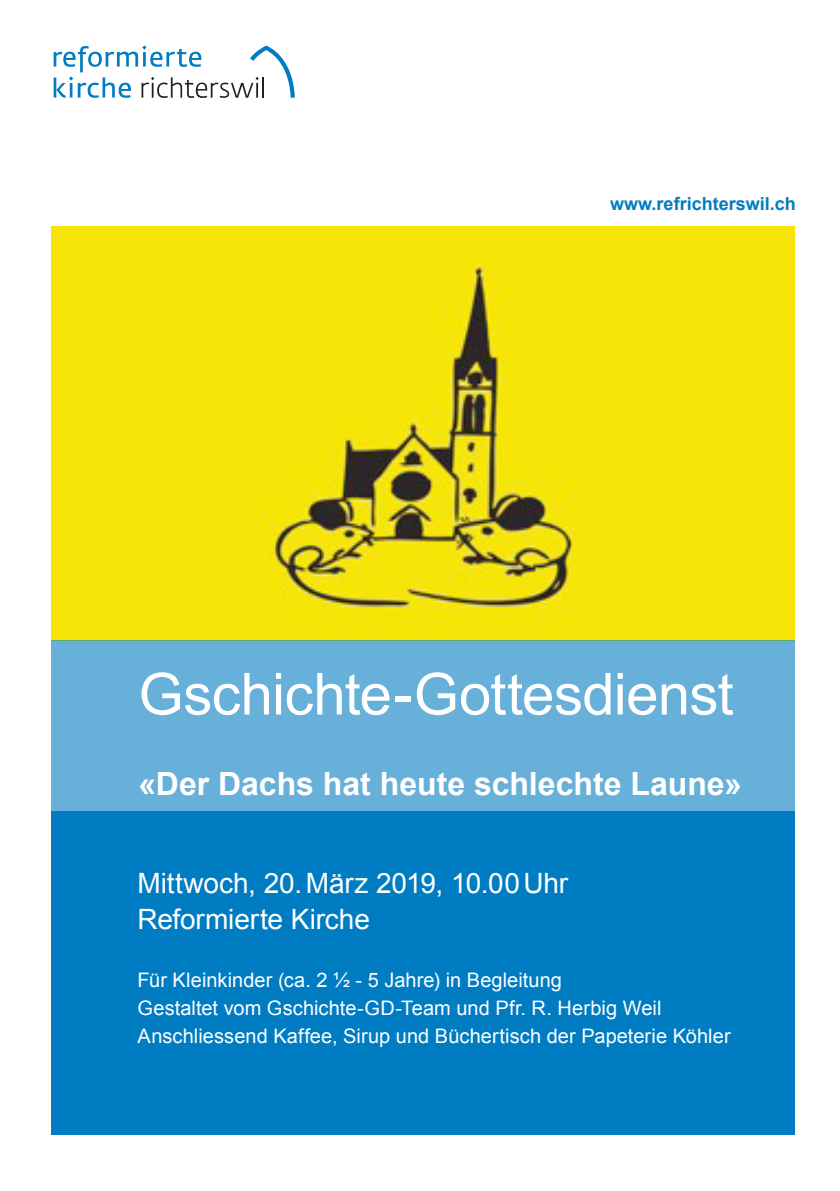
<style>
.page{position:relative;width:840px;height:1191px;background:#fff}
.page>*{position:absolute;margin:0;border:0;box-sizing:border-box;transform-origin:0 0}
.Front_Titel{font:58px "Arial";letter-spacing:-.01em;color:#fff}
.Front_Titel_fett{font:700 32px "Arial";color:#fff}
.Front_Untertitel{font:28px "Arial";letter-spacing:-.005em;color:#fff}
.Front_Kurzinfo{font:20px "Arial";letter-spacing:.005em;color:#fff}
.Front_Webadresse{font:700 18px "Arial";color:#007cc2}
</style>
<div class="page">
<img style="left:51px;top:227px;width:743px;height:414px">
<div style="left:51px;top:811px;width:743px;height:323px;background:#007cc2"></div>
<div style="left:51px;top:641px;width:743px;height:170px;background:#66b0da"></div>
<svg style="left:54px;top:45px;width:240px;height:53px"></svg>
<p class="Front_Webadresse" style="left:610px;top:191px;width:187px">www.refrichterswil.ch</p>
<p class="Front_Titel" style="left:138px;top:656px;width:596px">Gschichte-Gottesdienst</p>
<p class="Front_Titel_fett" style="left:138px;top:762px;width:604px">«Der Dachs hat heute schlechte Laune»</p>
<p class="Front_Untertitel" style="left:137px;top:865px;width:432px">Mittwoch, 20.März 2019, 10.00Uhr</p>
<p class="Front_Untertitel" style="left:137px;top:901px;width:234px">Reformierte Kirche</p>
<p class="Front_Kurzinfo" style="left:137px;top:967px;width:425px">Für Kleinkinder (ca. 2 ½ - 5 Jahre) in Begleitung</p>
<p class="Front_Kurzinfo" style="left:137px;top:995px;width:525px">Gestaltet vom Gschichte-GD-Team und Pfr. R. Herbig Weil</p>
<p class="Front_Kurzinfo" style="left:137px;top:1023px;width:594px">Anschliessend Kaffee, Sirup und Büchertisch der Papeterie Köhler</p>
</div>
